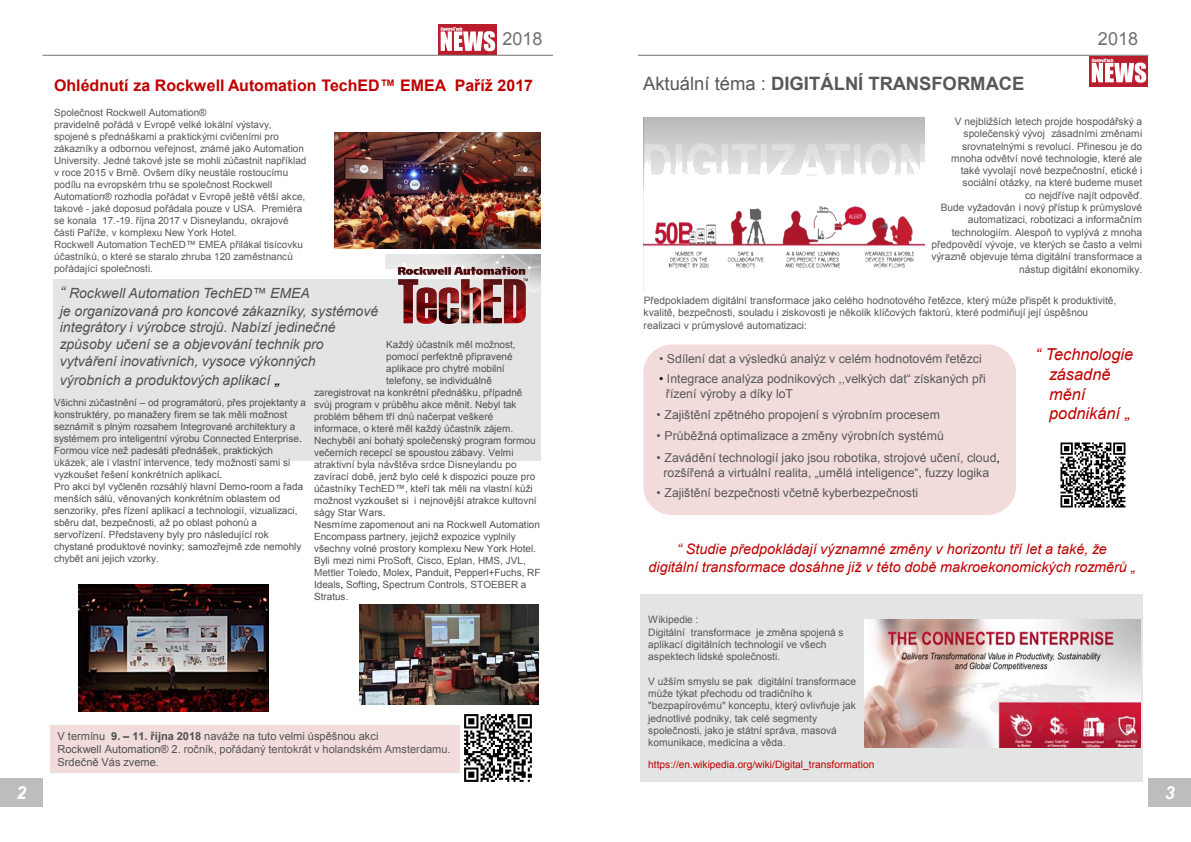
<style>
.page{position:relative;width:1191px;height:842px;background:#fff}
.page>*{position:absolute;margin:0;border:0;box-sizing:border-box;transform-origin:0 0}
.t1{font:700 18.4px "Arial";color:#58585a}
.t2{font:18px "Arial";color:#707172}
.t3{font:italic 700 18px "Arial";color:#fff}
.t4{font:italic 16.3px/19.7px "Arial";color:#c00000}
.t5{font:700 16px "Arial";color:#c00000}
.t6{font:italic 14.4px/17.2px "Arial";color:#c00000;text-align:center}
.t7{font:14.4px "Arial";color:#000}
.t8{font:italic 14px/16.9px "Arial";color:#505153}
.t9{font:14px "Arial";color:#000}
.t10{font:12.3px/14.7px "Arial";color:#58585a}
.t11{font:11px/13.2px "Arial";color:#505153}
.t12{font:10.2px/12.3px "Arial";color:#58585a}
.t13{font:10.2px "Arial";color:#c00000}
.t14{font:10px/12px "Arial";color:#505153}
.t15{font:10px/12px "Arial";color:#58585a}
.s1{font-size:16px}
.s2{font-size:16px;color:#000}
.s3{color:#000}
.s4{color:#58585a}
.s5{font-weight:700}
.s6{font-weight:400}
</style>
<div class="page">
<div style="left:1089px;top:56px;width:59px;height:30px;background:#b91d2e"></div>
<svg style="left:1091px;top:59px;width:55px;height:24px"></svg>
<hr style="left:638px;top:55px;width:510px;height:1px;background:#707172">
<div style="left:1148px;top:778px;width:43px;height:28px;background:#bcbdbe"></div>
<div style="left:0;top:778px;width:43px;height:28px;background:#bcbdbe"></div>
<div style="left:438px;top:24px;width:59px;height:31px;background:#b91d2e"></div>
<svg style="left:440px;top:27px;width:55px;height:24px"></svg>
<hr style="left:43px;top:55px;width:510px;height:1px;background:#707172">
<div style="left:53px;top:279px;width:487px;height:182px;background:#e3e4e4"></div>
<img style="left:385px;top:255px;width:155px;height:69px">
<div style="left:50px;top:725px;width:411px;height:48px;background:#f2dcdb"></div>
<img style="left:78px;top:585px;width:190px;height:127px">
<img style="left:359px;top:605px;width:179px;height:100px">
<img style="left:334px;top:132px;width:206px;height:116px">
<img style="left:464px;top:714px;width:68px;height:68px">
<div style="left:641px;top:594px;width:502px;height:188px;background:#e3e4e4"></div>
<img style="left:864px;top:620px;width:276px;height:127px">
<div style="left:643px;top:344px;width:373px;height:171px;background:#f2dcdb;border-radius:28px"></div>
<img style="left:644px;top:117px;width:281px;height:151px">
<img style="left:1060px;top:442px;width:66px;height:66px">
<h2 class="t2" style="left:502px;top:27px;width:42px">2018</h2>
<h3 class="t9" style="left:496px;top:39px;width:33px">2018</h3>
<h3 class="t5" style="left:54px;top:74px;width:480px">Ohlédnutí za Rockwell Automation TechED™ EMEA Paříž 2017</h3>
<p class="t15" style="left:54px;top:106px;width:254px">Společnost Rockwell Automation®<br>pravidelně pořádá v Evropě velké lokální výstavy, spojené s přednáškami a praktickými cvičeními pro zákazníky a odbornou veřejnost, známé jako Automation University. Jedné takové jste se mohli zúčastnit například v roce 2015 v Brně. Ovšem díky neustále rostoucímu podílu na evropském trhu se společnost Rockwell Automation® rozhodla pořádat v Evropě ještě větší akce, takové - jaké doposud pořádala pouze v USA. Premiéra se konala 17.-19. října 2017 v Disneylandu, okrajové části Paříže, v komplexu New York Hotel.<br>Rockwell Automation TechED™ EMEA přilákal tisícovku účastníků, o které se staralo zhruba 120 zaměstnanců pořádající společnosti.</p>
<h3 class="t8" style="left:60px;top:285px;width:320px"><span class="s1">“</span> Rockwell Automation TechED™ EMEA<br>je organizovaná pro koncové zákazníky, systémové integrátory i výrobce strojů. Nabízí jedinečné způsoby učení se a objevování technik pro vytváření inovativních, vysoce výkonných</h3>
<h3 class="t8" style="left:60px;top:372px;width:222px">výrobních a produktových aplikací <span class="s2">„</span></h3>
<p class="t14" style="left:386px;top:338px;width:131px">Každý účastník měl možnost,</p>
<p class="t14" style="left:386px;top:350px;width:128px">pomocí perfektně připravené</p>
<p class="t14" style="left:386px;top:362px;width:120px">aplikace pro chytré mobilní</p>
<p class="t14" style="left:386px;top:374px;width:107px">telefony, se individuálně</p>
<p class="t14" style="left:314px;top:386px;width:210px">zaregistrovat na konkrétní přednášku, případně</p>
<p class="t14" style="left:314px;top:398px;width:204px">svůj program v průběhu akce měnit. Nebyl tak</p>
<p class="t14" style="left:314px;top:410px;width:181px">problém během tří dnů načerpat veškeré</p>
<p class="t14" style="left:314px;top:422px;width:201px">informace, o které měl každý účastník zájem.</p>
<p class="t14" style="left:314px;top:434px;width:223px">Nechyběl ani bohatý společenský program formou</p>
<p class="t14" style="left:314px;top:446px;width:201px">večerních recepcí se spoustou zábavy. Velmi</p>
<p class="t14" style="left:314px;top:458px;width:204px">atraktivní byla návštěva srdce Disneylandu po</p>
<p class="t14" style="left:314px;top:470px;width:223px">zavírací době, jenž bylo celé k dispozici pouze pro</p>
<p class="t14" style="left:314px;top:482px;width:220px">účastníky TechED™, kteří tak měli na vlastní kůži</p>
<p class="t14" style="left:314px;top:494px;width:224px">možnost vyzkoušet si i nejnovější atrakce kultovní</p>
<p class="t14" style="left:314px;top:506px;width:73px">ságy Star Wars<span class="s3">.</span></p>
<p class="t14" style="left:314px;top:518px;width:227px">Nesmíme zapomenout ani na Rockwell Automation</p>
<p class="t14" style="left:314px;top:530px;width:203px">Encompass partnery, jejichž expozice vyplnily</p>
<p class="t14" style="left:314px;top:542px;width:223px">všechny volné prostory komplexu New York Hotel.</p>
<p class="t14" style="left:314px;top:554px;width:213px">Byli mezi nimi ProSoft, Cisco, Eplan, HMS, JVL,</p>
<p class="t14" style="left:314px;top:566px;width:228px"><span class="s4">Mettler</span> Toledo, Molex<span class="s3">,</span> Panduit<span class="s3">,</span> Pepperl+Fuchs, RF</p>
<p class="t14" style="left:314px;top:578px;width:214px">Ideals<span class="s3">,</span> Softing<span class="s3">,</span> Spectrum Controls, STOEBER a</p>
<p class="t14" style="left:314px;top:590px;width:36px">Stratus.</p>
<p class="t14" style="left:54px;top:397px;width:253px">Všichni zúčastnění – od programátorů, přes projektanty a konstruktéry, po manažery firem se tak měli možnost seznámit s plným rozsahem Integrované architektury a systémem pro inteligentní výrobu Connected Enterprise<span class="s3">.<br></span>Formou více než padesáti přednášek, praktických ukázek, ale i vlastní intervence, tedy možnosti sami si vyzkoušet řešení konkrétních aplikací<span class="s3">.<br></span>Pro akci byl vyčleněn rozsáhlý hlavní Demo<span class="s3">-</span>room a řada menších sálů, věnovaných konkrétním oblastem od senzoriky, přes řízení aplikací a technologií, vizualizaci, sběru dat, bezpečnosti, až po oblast pohonů a servořízení. Představeny byly pro následující rok chystané produktové novinky; samozřejmě zde nemohly chybět ani jejich vzorky.</p>
<p class="t11" style="left:58px;top:729px;width:395px">V termínu <span class="s5">9. – 11. října 2018</span> naváže na tuto velmi úspěšnou akci<br>Rockwell Automation® 2<span class="s4">. ročník, pořádaný tentokrát v holandském Amsterdamu.<br></span>Srdečně Vás zveme.</p>
<h2 class="t2" style="left:1098px;top:27px;width:42px">2018</h2>
<h3 class="t7" style="left:1097px;top:36px;width:33px">2018</h3>
<h1 class="t1" style="left:643px;top:71px;width:383px"><span class="s6">Aktuální téma :</span> DIGITÁLNÍ TRANSFORMACE</h1>
<p class="t12" style="left:931px;top:115px;width:212px;text-align:right">V nejbližších letech projde hospodářský a společenský vývoj zásadními změnami srovnatelnými s revolucí. Přinesou je do mnoha odvětví nové technologie, které ale také vyvolají nové bezpečnostní, etické i sociální otázky, na které budeme muset<br>co nejdříve najít odpověď.<br>Bude vyžadován i nový přístup k průmyslové automatizaci, robotizaci a informačním technologiím. Alespoň to vyplývá z mnoha předpovědí vývoje, ve kterých se často a velmi výrazně objevuje téma digitální transformace a nástup digitální ekonomiky.</p>
<p class="t12" style="left:643px;top:294px;width:474px">Předpokladem digitální transformace jako celého hodnotového řetězce, který může přispět k produktivitě, kvalitě, bezpečnosti, souladu i ziskovosti je několik klíčových faktorů, které podmiňují její úspěšnou realizaci v průmyslové automatizaci:</p>
<p class="t10" style="left:659px;top:351px;width:324px">• Sdílení dat a výsledků analýz v celém hodnotovém řetězci</p>
<p class="t10" style="left:666px;top:371px;width:321px;text-indent:-7px"><span class="s3">•</span> Integrace analýza podnikových ,,velkých dat“ získaných při řízení výroby a díky loT</p>
<p class="t10" style="left:656px;top:407px;width:285px">• Zajištění zpětného propojení s výrobním procesem</p>
<p class="t10" style="left:656px;top:428px;width:289px">• Průběžná optimalizace a změny výrobních systémů</p>
<p class="t10" style="left:656px;top:451px;width:345px;text-align:center">• Zavádění technologií jako jsou robotika, strojové učení, cloud<span class="s3">, </span>rozšířená a virtuální realita, „umělá inteligence“, fuzzy logika</p>
<p class="t10" style="left:656px;top:485px;width:263px">• Zajištění bezpečnosti včetně kyberbezpečnosti</p>
<h3 class="t4" style="left:1049px;top:345px;width:86px;text-indent:-14px">“ Technologie zásadně mění podnikání „</h3>
<h3 class="t6" style="left:648px;top:541px;width:488px">“ Studie předpokládají významné změny v horizontu tří let a také, že<br>digitální transformace dosáhne již v této době makroekonomických rozměrů „</h3>
<p class="t12" style="left:648px;top:614px;width:197px">Wikipedie :<br>Digitální transformace je změna spojená s aplikací digitálních technologií ve všech aspektech lidské společnosti.</p>
<p class="t12" style="left:648px;top:675px;width:209px">V užším smyslu se pak digitální transformace může týkat přechodu od tradičního k "bezpapírovému" konceptu, který ovlivňuje jak jednotlivé podniky, tak celé segmenty společnosti, jako je státní správa, masová komunikace, medicína a věda.</p>
<p class="t13" style="left:648px;top:758px;width:228px">https://en.wikipedia.org/wiki/Digital_transformation</p>
<h2 class="t3" style="left:16px;top:781px;width:12px">2</h2>
<h2 class="t3" style="left:1164px;top:781px;width:12px">3</h2>
</div>
